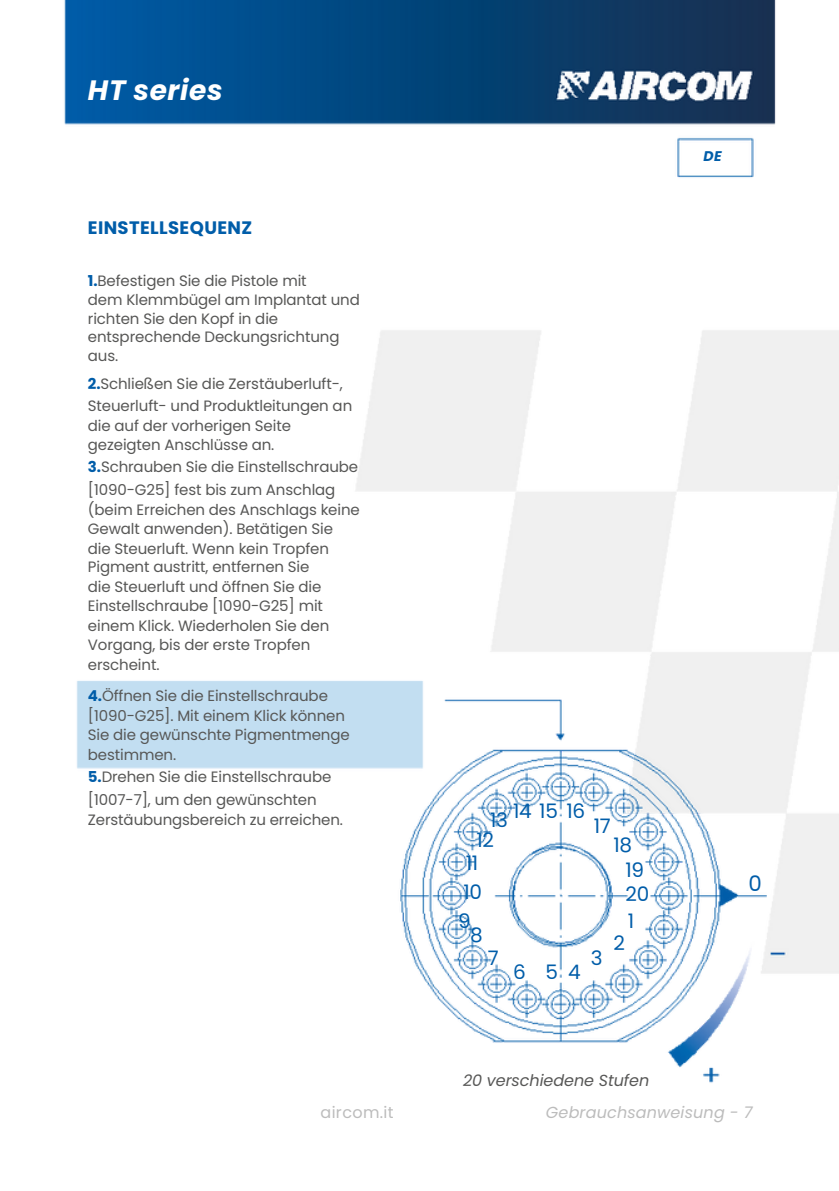
<style>
.page{position:relative;width:839px;height:1191px;background:#fff}
.page>*{position:absolute;margin:0;border:0;box-sizing:border-box;transform-origin:0 0}
.t1{font:italic 700 28px "Poppins";letter-spacing:.025em;color:#fff}
.t2{font:21.4px "Poppins";color:#005da9}
.t3{font:20px "Poppins";letter-spacing:-.015em;color:#005da9}
.t4{font:700 18px "Poppins";letter-spacing:.02em;color:#005da9}
.t5{font:italic 16px "Poppins";letter-spacing:.01em;color:#bcbcbc}
.t6{font:italic 16px "Poppins";letter-spacing:-.005em;color:#575756}
.t7{font:16px "Poppins";letter-spacing:.025em;color:#bcbcbc}
.t8{font:15px "Poppins";letter-spacing:-.01em;color:#575756}
.t9{font:italic 700 14px "Poppins";color:#005da9}
.s1{font-weight:700;color:#005da9}
</style>
<div class="page">
<img style="left:64px;top:0;width:712px;height:178px">
<img style="left:77px;top:330px;width:761px;height:753px">
<p class="t1" style="left:88px;top:70px;width:136px">HT series</p>
<p class="t4" style="left:88px;top:215px;width:166px">EINSTELLSEQUENZ</p>
<p class="t8" style="left:88px;top:270px;width:220px"><span class="s1">1.</span>Befestigen Sie die Pistole mit</p>
<p class="t8" style="left:88px;top:289px;width:273px">dem Klemmbügel am Implantat und</p>
<p class="t8" style="left:88px;top:308px;width:192px">richten Sie den Kopf in die</p>
<p class="t8" style="left:88px;top:327px;width:253px">entsprechende Deckungsrichtung</p>
<p class="t8" style="left:88px;top:345px;width:32px">aus.</p>
<p class="t8" style="left:88px;top:373px;width:256px"><span class="s1">2.</span>Schließen Sie die Zerstäuberluft-,</p>
<p class="t8" style="left:88px;top:395px;width:266px">Steuerluft- und Produktleitungen an</p>
<p class="t8" style="left:88px;top:415px;width:205px">die auf der vorherigen Seite</p>
<p class="t8" style="left:88px;top:434px;width:188px">gezeigten Anschlüsse an.</p>
<p class="t8" style="left:88px;top:457px;width:272px"><span class="s1">3.</span>Schrauben Sie die Einstellschraube</p>
<p class="t8" style="left:88px;top:479px;width:249px">[1090-G25] fest bis zum Anschlag</p>
<p class="t8" style="left:88px;top:499px;width:273px">(beim Erreichen des Anschlags keine</p>
<p class="t8" style="left:88px;top:518px;width:246px">Gewalt anwenden). Betätigen Sie</p>
<p class="t8" style="left:88px;top:538px;width:242px">die Steuerluft. Wenn kein Tropfen</p>
<p class="t8" style="left:88px;top:557px;width:223px">Pigment austritt, entfernen Sie</p>
<p class="t8" style="left:88px;top:577px;width:235px">die Steuerluft und öffnen Sie die</p>
<p class="t8" style="left:88px;top:595px;width:237px">Einstellschraube [1090-G25] mit</p>
<p class="t8" style="left:88px;top:615px;width:243px">einem Klick. Wiederholen Sie den</p>
<p class="t8" style="left:88px;top:634px;width:224px">Vorgang, bis der erste Tropfen</p>
<p class="t8" style="left:88px;top:654px;width:73px">erscheint.</p>
<p class="t8" style="left:88px;top:685px;width:241px"><span class="s1">4.</span>Öffnen Sie die Einstellschraube</p>
<p class="t8" style="left:88px;top:705px;width:258px">[1090-G25]. Mit einem Klick können</p>
<p class="t8" style="left:88px;top:724px;width:263px">Sie die gewünschte Pigmentmenge</p>
<p class="t8" style="left:88px;top:744px;width:90px">bestimmen.</p>
<p class="t8" style="left:88px;top:767px;width:245px"><span class="s1">5.</span>Drehen Sie die Einstellschraube</p>
<p class="t8" style="left:88px;top:789px;width:230px">[1007-7], um den gewünschten</p>
<p class="t8" style="left:88px;top:809px;width:256px">Zerstäubungsbereich zu erreichen.</p>
<p class="t9" style="left:703px;top:146px;width:20px">DE</p>
<p class="t3" style="left:513px;top:797px;width:74px">14 15 16</p>
<p class="t3" style="left:490px;top:806px;width:19px">13</p>
<p class="t3" style="left:476px;top:826px;width:19px">12</p>
<p class="t3" style="left:466px;top:849px;width:14px">11</p>
<p class="t3" style="left:463px;top:878px;width:20px">10</p>
<p class="t3" style="left:593px;top:812px;width:18px">17</p>
<p class="t3" style="left:613px;top:831px;width:20px">18</p>
<p class="t3" style="left:625px;top:856px;width:20px">19</p>
<p class="t3" style="left:625px;top:880px;width:25px">20</p>
<p class="t3" style="left:458px;top:907px;width:14px">9</p>
<p class="t3" style="left:470px;top:921px;width:14px">8</p>
<p class="t3" style="left:487px;top:944px;width:12px">7</p>
<p class="t3" style="left:513px;top:958px;width:14px">6</p>
<p class="t3" style="left:545px;top:958px;width:14px">5</p>
<p class="t3" style="left:568px;top:958px;width:14px">4</p>
<p class="t3" style="left:590px;top:944px;width:13px">3</p>
<p class="t3" style="left:628px;top:907px;width:8px">1</p>
<p class="t3" style="left:613px;top:929px;width:13px">2</p>
<p class="t6" style="left:463px;top:1069px;width:187px">20 verschiedene Stufen</p>
<p class="t2" style="left:748px;top:869px;width:15px">0</p>
<p class="t7" style="left:320px;top:1102px;width:75px">aircom.it</p>
<p class="t5" style="left:546px;top:1102px;width:208px">Gebrauchsanweisung - 7</p>
</div>
